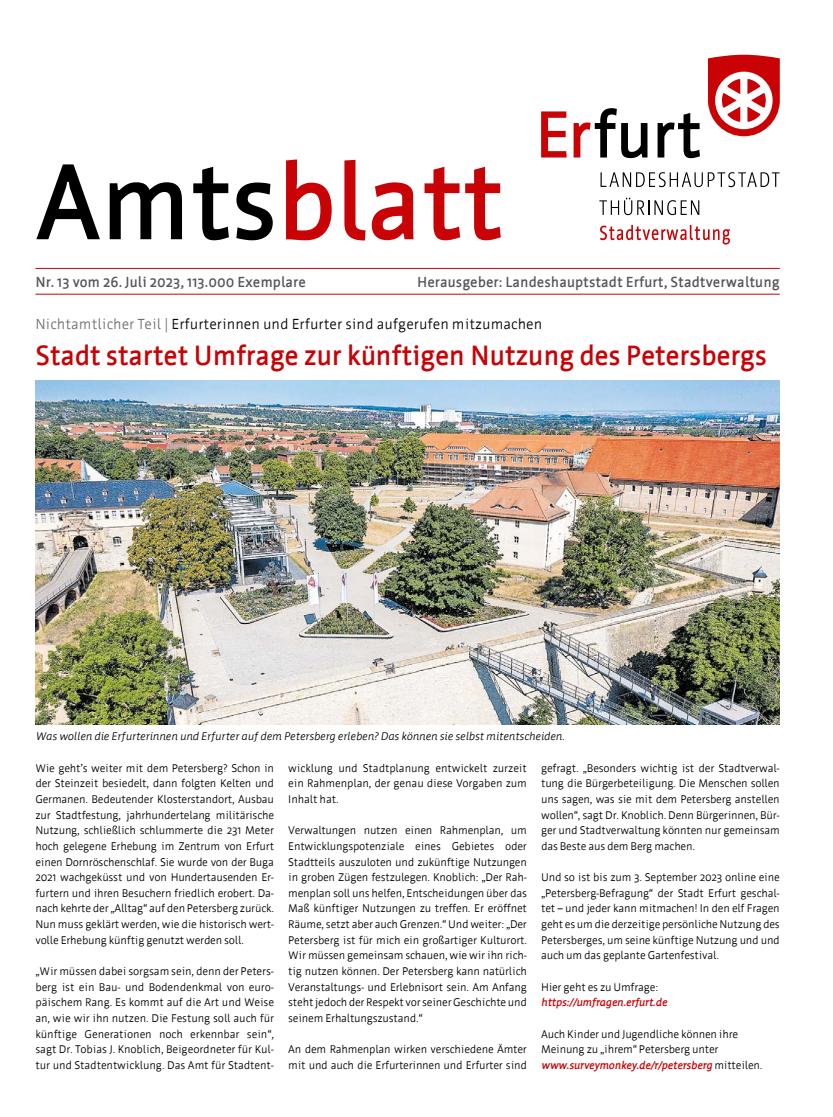
<style>
.page{position:relative;width:833px;height:1117px;background:#fff}
.page>*{position:absolute;margin:0;border:0;box-sizing:border-box;transform-origin:0 0}
.P-Titel{font:700 106.38px "Werk";letter-spacing:-.02em;color:#c80205}
.H1-u1{font:700 27.5px "Werk";letter-spacing:-.015em;color:#c80205}
.P-DatenzeileTitel{font:700 14.38px "Werk";color:#565655}
.P-Dachzeile{font:14.38px "Werk";color:#000}
.P-Normal{font:11px/15.6px "Werk";letter-spacing:-.02em;color:#000;text-align:justify}
.t1{font:italic 11px "Werk";letter-spacing:-.02em;color:#000}
.P-Normal-2{font:italic 700 11px/15.6px "Werk";letter-spacing:-.02em;color:#c80205}
.s1{color:#000}
.s2{color:#6e6e6e}
.s3{font-weight:400;font-style:normal;color:#000}
.s4{font-weight:700;font-style:italic;color:#c80205}
</style>
<div class="page">
<hr style="left:35px;top:268px;width:745px;height:1px;background:#c80205">
<hr style="left:35px;top:293px;width:745px;height:1px;background:#c80205">
<svg style="left:708px;top:55px;width:72px;height:81px"></svg>
<svg style="left:541px;top:111px;width:25px;height:46px"></svg>
<svg style="left:573px;top:108px;width:74px;height:50px"></svg>
<svg style="left:657px;top:113px;width:43px;height:45px"></svg>
<svg style="left:600px;top:172px;width:179px;height:15px"></svg>
<svg style="left:599px;top:197px;width:100px;height:18px"></svg>
<svg style="left:600px;top:225px;width:130px;height:19px"></svg>
<img style="left:35px;top:380px;width:745px;height:344px">
<p class="P-Titel" style="left:35px;top:144px;width:470px"><span class="s1">Amts</span>blatt</p>
<p class="P-DatenzeileTitel" style="left:35px;top:274px;width:272px">Nr. 13 vom 26. Juli 2023, 113.000 Exemplare</p>
<p class="P-DatenzeileTitel" style="left:417px;top:274px;width:364px">Herausgeber: Landeshauptstadt Erfurt, Stadtverwaltung</p>
<p class="P-Dachzeile" style="left:35px;top:316px;width:508px"><span class="s2">Nichtamtlicher Teil |</span> Erfurterinnen und Erfurter sind aufgerufen mitzumachen</p>
<h1 class="H1-u1" style="left:35px;top:340px;width:733px">Stadt startet Umfrage zur künftigen Nutzung des Petersbergs</h1>
<p class="t1" style="left:35px;top:730px;width:531px">Was wollen die Erfurterinnen und Erfurter auf dem Petersberg erleben? Das können sie selbst mitentscheiden.</p>
<p class="P-Normal" style="left:35px;top:760px;width:240px">Wie geht’s weiter mit dem Petersberg? Schon in der Steinzeit besiedelt, dann folgten Kelten und Germanen. Bedeutender Klosterstandort, Ausbau zur Stadtfestung, jahrhundertelang militärische Nutzung, schließlich schlummerte die 231 Meter hoch gelegene Erhebung im Zentrum von Erfurt einen Dornröschenschlaf. Sie wurde von der Buga 2021 wachgeküsst und von Hundertausenden Er&shy;furtern und ihren Besuchern friedlich erobert. Da&shy;nach kehrte der „Alltag“ auf den Petersberg zurück.<br>Nun muss geklärt werden, wie die historisch wert&shy;volle Erhebung künftig genutzt werden soll.</p>
<p class="P-Normal" style="left:35px;top:963px;width:240px">„Wir müssen dabei sorgsam sein, denn der Peters&shy;berg ist ein Bau- und Bodendenkmal von euro&shy;päischem Rang. Es kommt auf die Art und Weise an, wie wir ihn nutzen. Die Festung soll auch für künftige Generationen noch erkennbar sein“, sagt Dr. Tobias J. Knoblich, Beigeordneter für Kul&shy;tur und Stadtentwicklung. Das Amt für Stadtent-</p>
<p class="P-Normal" style="left:288px;top:760px;width:240px">wicklung und Stadtplanung entwickelt zurzeit ein Rahmenplan, der genau diese Vorgaben zum Inhalt hat.</p>
<p class="P-Normal" style="left:288px;top:822px;width:240px">Verwaltungen nutzen einen Rahmenplan, um Entwicklungspotenziale eines Gebietes oder Stadtteils auszuloten und zukünftige Nutzungen in groben Zügen festzulegen. Knoblich: „Der Rah&shy;menplan soll uns helfen, Entscheidungen über das Maß künftiger Nutzungen zu treffen. Er eröffnet Räume, setzt aber auch Grenzen.“ Und weiter: „Der Petersberg ist für mich ein großartiger Kulturort.<br>Wir müssen gemeinsam schauen, wie wir ihn rich&shy;tig nutzen können. Der Petersberg kann natürlich Veranstaltungs- und Erlebnisort sein. Am Anfang steht jedoch der Respekt vor seiner Geschichte und seinem Erhaltungszustand.“</p>
<p class="P-Normal" style="left:288px;top:1041px;width:240px">An dem Rahmenplan wirken verschiedene Ämter mit und auch die Erfurterinnen und Erfurter sind</p>
<p class="P-Normal" style="left:541px;top:760px;width:240px">gefragt. „Besonders wichtig ist der Stadtverwal&shy;tung die Bürgerbeteiligung. Die Menschen sollen uns sagen, was sie mit dem Petersberg anstellen wollen“, sagt Dr. Knoblich. Denn Bürgerinnen, Bür&shy;ger und Stadtverwaltung könnten nur gemeinsam das Beste aus dem Berg machen.</p>
<p class="P-Normal" style="left:541px;top:869px;width:240px">Und so ist bis zum 3. September 2023 online eine „Petersberg-Befragung“ der Stadt Erfurt geschal&shy;tet – und jeder kann mitmachen! In den elf Fragen geht es um die derzeitige persönliche Nutzung des Petersberges, um seine künftige Nutzung und und auch um das geplante Gartenfestival.</p>
<p class="P-Normal-2" style="left:541px;top:978px;width:127px"><span class="s3">Hier geht es zu Umfrage: </span>https://umfragen.erfurt.de</p>
<p class="P-Normal" style="left:541px;top:1025px;width:223px;text-align:left">Auch Kinder und Jugendliche können ihre<br>Meinung zu „ihrem“ Petersberg unter <span class="s4">www.surveymonkey.de/r/petersberg</span> mitteilen.</p>
</div>
